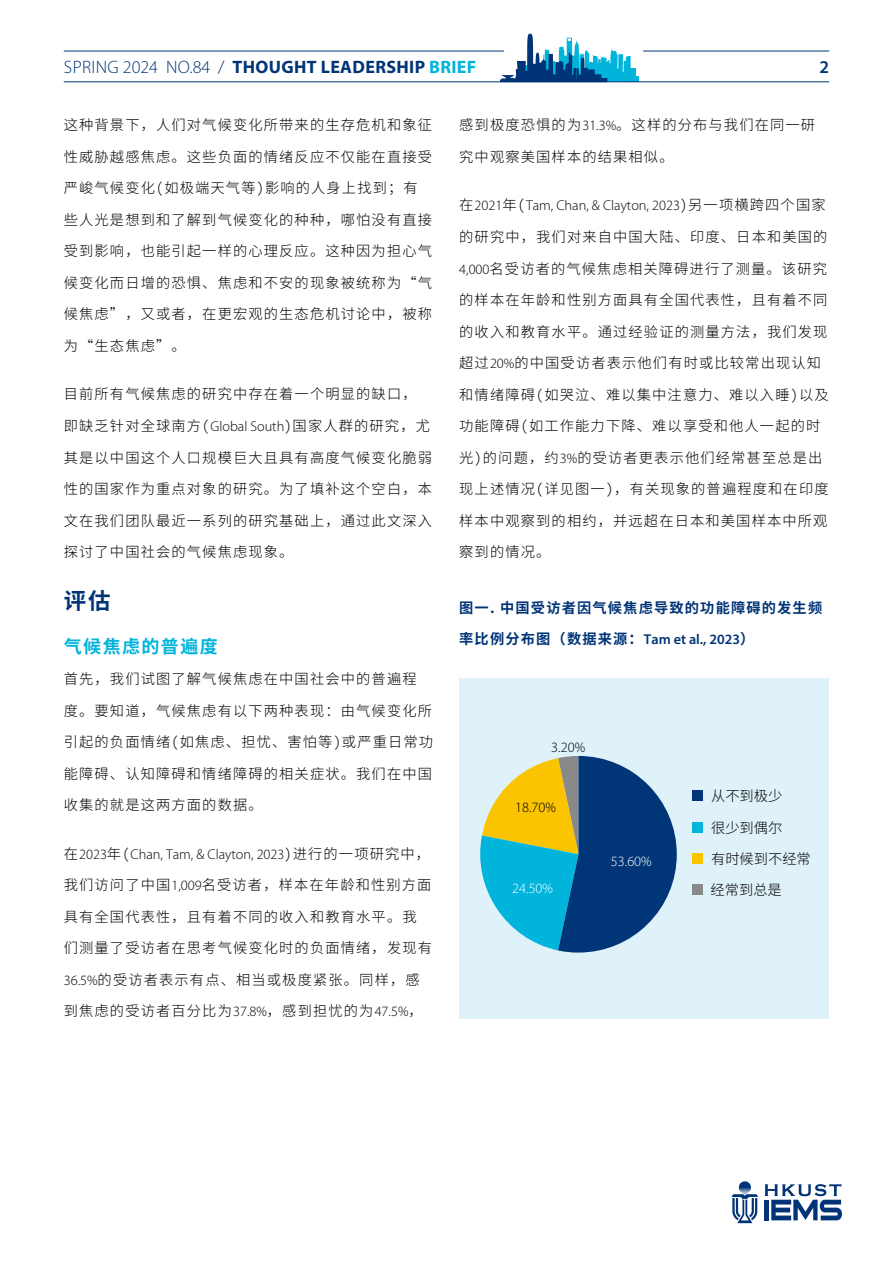
<style>
.page{position:relative;width:893px;height:1263px;background:#fff}
.page>*{position:absolute;margin:0;border:0;box-sizing:border-box;transform-origin:0 0}
.t1{font:700 22.5px "Noto Sans SC";color:#003477}
.t2{font:700 18px "Myriad Pro";letter-spacing:.02em;color:#003477}
.t3{font:700 18px "Noto Sans SC";letter-spacing:.08em;color:#00b4dc}
.t4{font:600 18px "Myriad Pro";color:#003477}
.t5{font:300 14.25px "Noto Sans SC";letter-spacing:.08em;color:#000}
.t6{font:300 14.25px "Myriad Pro";color:#000}
.t7{font:700 14.25px "Noto Sans SC";letter-spacing:.08em;color:#003477}
.t8{font:300 14.25px "Myriad Pro";color:#fff}
.t9{font:300 14.25px "Noto Sans SC";color:#000}
.s1{font-weight:300}
.s2{color:#00b4dc}
.s3{font-family:"Myriad Pro"}
.s4{font-family:"Noto Sans SC"}
.s5{font-family:"Myriad Pro";font-weight:600}
</style>
<div class="page">
<svg style="left:765px;top:1184px;width:77px;height:36px"></svg>
<svg style="left:731px;top:1181px;width:27px;height:42px"></svg>
<hr style="left:64px;top:51px;width:440px;height:1px;background:#003477">
<hr style="left:643px;top:51px;width:186px;height:1px;background:#003477">
<div style="left:626px;top:68px;width:10px;height:14px;background:#00b4dc"></div>
<div style="left:629px;top:76px;width:10px;height:6px;background:#00b4dc"></div>
<svg style="left:500px;top:33px;width:131px;height:48px"></svg>
<hr style="left:64px;top:81px;width:765px;height:1px;background:#003477">
<div style="left:459px;top:678px;width:370px;height:340px;background:#dff1f9"></div>
<div style="left:692px;top:884px;width:10px;height:11px;background:#898989"></div>
<div style="left:692px;top:822px;width:10px;height:10px;background:#00b4dc"></div>
<div style="left:692px;top:790px;width:10px;height:11px;background:#003577"></div>
<div style="left:692px;top:853px;width:10px;height:11px;background:#fbc400"></div>
<svg style="left:480px;top:756px;width:197px;height:196px"></svg>
<p class="t2" style="left:64px;top:57px;width:414px"><span class="s1">SPRING 2024 NO.84 /</span> THOUGHT LEADERSHIP <span class="s2">BRIEF</span></p>
<p class="t4" style="left:819px;top:56px;width:11px">2</p>
<p class="t5" style="left:64px;top:117px;width:370px">这种背景下，人们对气候变化所带来的生存危机和象征</p>
<p class="t5" style="left:64px;top:149px;width:370px">性威胁越感焦虑。这些负面的情绪反应不仅能在直接受</p>
<p class="t5" style="left:64px;top:180px;width:355px">严峻气候变化(如极端天气等)影响的人身上找到；有</p>
<p class="t5" style="left:64px;top:212px;width:370px">些人光是想到和了解到气候变化的种种，哪怕没有直接</p>
<p class="t5" style="left:64px;top:243px;width:370px">受到影响，也能引起一样的心理反应。这种因为担心气</p>
<p class="t5" style="left:64px;top:275px;width:370px">候变化而日增的恐惧、焦虑和不安的现象被统称为“气</p>
<p class="t5" style="left:64px;top:306px;width:370px">候焦虑”，又或者，在更宏观的生态危机讨论中，被称</p>
<p class="t5" style="left:64px;top:338px;width:123px">为“生态焦虑”。</p>
<p class="t5" style="left:64px;top:386px;width:354px">目前所有气候焦虑的研究中存在着一个明显的缺口，</p>
<p class="t5" style="left:64px;top:418px;width:368px">即缺乏针对全球南方(<span class="s3">Global South</span>)国家人群的研究，尤</p>
<p class="t5" style="left:64px;top:449px;width:370px">其是以中国这个人口规模巨大且具有高度气候变化脆弱</p>
<p class="t5" style="left:64px;top:481px;width:370px">性的国家作为重点对象的研究。为了填补这个空白，本</p>
<p class="t5" style="left:64px;top:512px;width:370px">文在我们团队最近一系列的研究基础上，通过此文深入</p>
<p class="t5" style="left:64px;top:544px;width:231px">探讨了中国社会的气候焦虑现象。</p>
<h1 class="t1" style="left:64px;top:588px;width:48px">评估</h1>
<p class="t3" style="left:64px;top:636px;width:156px">气候焦虑的普遍度</p>
<p class="t5" style="left:64px;top:671px;width:354px">首先，我们试图了解气候焦虑在中国社会中的普遍程</p>
<p class="t5" style="left:64px;top:702px;width:370px">度。要知道，气候焦虑有以下两种表现：由气候变化所</p>
<p class="t5" style="left:64px;top:734px;width:371px">引起的负面情绪(如焦虑、担忧、害怕等)或严重日常功</p>
<p class="t5" style="left:64px;top:765px;width:370px">能障碍、认知障碍和情绪障碍的相关症状。我们在中国</p>
<p class="t5" style="left:64px;top:797px;width:200px">收集的就是这两方面的数据。</p>
<p class="t6" style="left:64px;top:846px;width:368px"><span class="s4">在</span>2023<span class="s4">年(</span>Chan, Tam, &amp; Clayton, 2023<span class="s4">)进行的一项研究中，</span></p>
<p class="t5" style="left:64px;top:877px;width:369px">我们访问了中国<span class="s3">1,009</span>名受访者，样本在年龄和性别方面</p>
<p class="t5" style="left:64px;top:908px;width:354px">具有全国代表性，且有着不同的收入和教育水平。我</p>
<p class="t5" style="left:64px;top:940px;width:370px">们测量了受访者在思考气候变化时的负面情绪，发现有</p>
<p class="t5" style="left:64px;top:971px;width:357px"><span class="s3">36.5%</span>的受访者表示有点、相当或极度紧张。同样，感</p>
<p class="t5" style="left:64px;top:1003px;width:360px">到焦虑的受访者百分比为<span class="s3">37.8%</span>，感到担忧的为<span class="s3">47.5%</span>，</p>
<p class="t5" style="left:459px;top:117px;width:357px">感到极度恐惧的为<span class="s3">31.3%</span>。这样的分布与我们在同一研</p>
<p class="t5" style="left:459px;top:149px;width:216px">究中观察美国样本的结果相似。</p>
<p class="t6" style="left:459px;top:198px;width:368px"><span class="s4">在</span>2021<span class="s4">年(</span>Tam, Chan, &amp; Clayton, 2023<span class="s4">)另一项横跨四个国家</span></p>
<p class="t5" style="left:459px;top:229px;width:370px">的研究中，我们对来自中国大陆、印度、日本和美国的</p>
<p class="t5" style="left:459px;top:260px;width:369px"><span class="s3">4,000</span>名受访者的气候焦虑相关障碍进行了测量。该研究</p>
<p class="t5" style="left:459px;top:292px;width:370px">的样本在年龄和性别方面具有全国代表性，且有着不同</p>
<p class="t5" style="left:459px;top:323px;width:370px">的收入和教育水平。通过经验证的测量方法，我们发现</p>
<p class="t5" style="left:459px;top:355px;width:363px">超过<span class="s3">20%</span>的中国受访者表示他们有时或比较常出现认知</p>
<p class="t5" style="left:459px;top:386px;width:371px">和情绪障碍(如哭泣、难以集中注意力、难以入睡)以及</p>
<p class="t5" style="left:459px;top:418px;width:363px">功能障碍(如工作能力下降、难以享受和他人一起的时</p>
<p class="t5" style="left:459px;top:449px;width:365px">光)的问题，约<span class="s3">3%</span>的受访者更表示他们经常甚至总是出</p>
<p class="t5" style="left:459px;top:481px;width:371px">现上述情况(详见图一)，有关现象的普遍程度和在印度</p>
<p class="t5" style="left:459px;top:512px;width:370px">样本中观察到的相约，并远超在日本和美国样本中所观</p>
<p class="t5" style="left:459px;top:544px;width:93px">察到的情况。</p>
<p class="t7" style="left:459px;top:599px;width:364px">图一. 中国受访者因气候焦虑导致的功能障碍的发生频</p>
<p class="t7" style="left:459px;top:631px;width:297px">率比例分布图（数据来源：<span class="s5">Tam et al., 2023</span>）</p>
<p class="t6" style="left:551px;top:739px;width:35px">3.20%</p>
<p class="t6" style="left:515px;top:798px;width:42px">18.70%</p>
<p class="t8" style="left:512px;top:880px;width:42px">24.50%</p>
<p class="t5" style="left:711px;top:788px;width:73px">从不到极少</p>
<p class="t5" style="left:711px;top:819px;width:73px">很少到偶尔</p>
<p class="t8" style="left:611px;top:852px;width:42px">53.60%</p>
<p class="t9" style="left:711px;top:851px;width:101px">有时候到不经常</p>
<p class="t5" style="left:711px;top:882px;width:73px">经常到总是</p>
</div>
